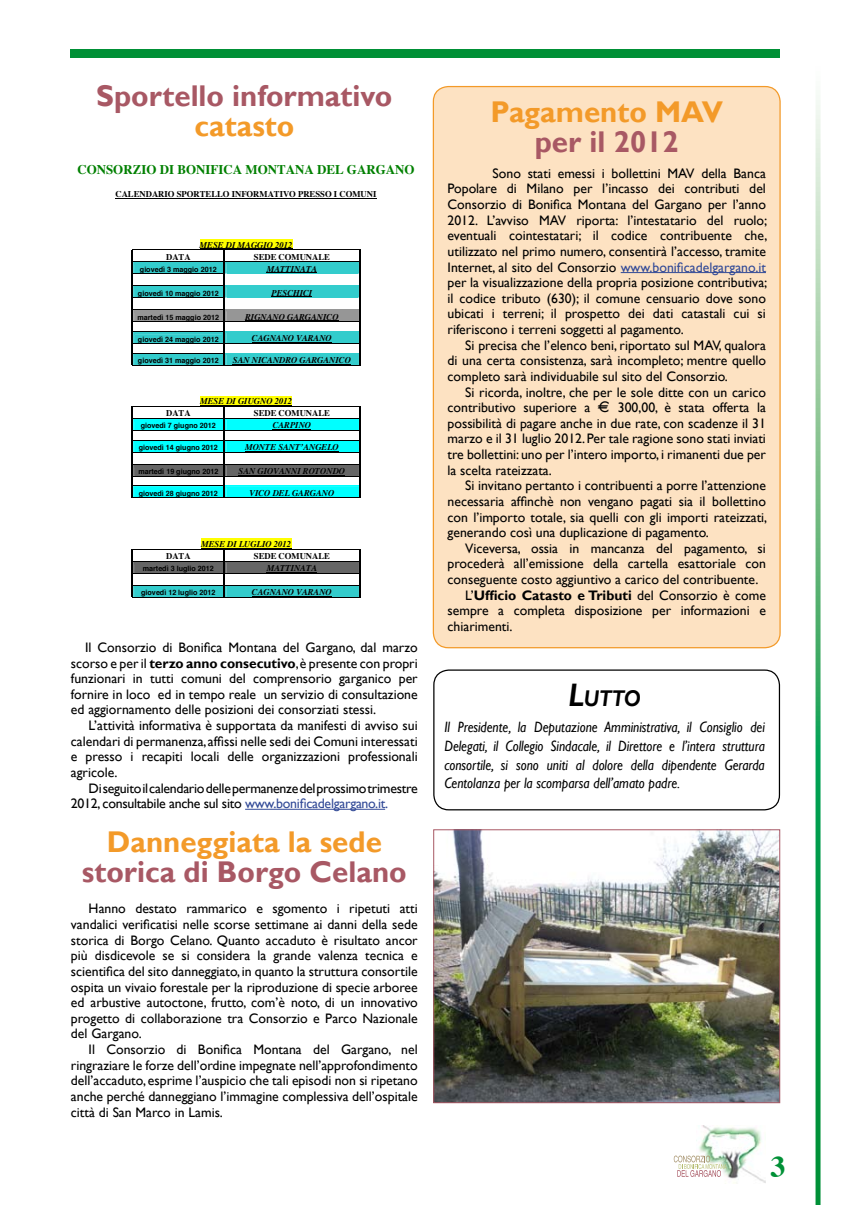
<style>
.page{position:relative;width:851px;height:1205px;background:#fff}
.page>*{position:absolute;margin:0;border:0;box-sizing:border-box;transform-origin:0 0}
.t1{font:700 30px "Gill Sans";color:#a85864}
.t2{font:700 30px "Gill Sans";color:#f39a29}
.t3{font:700 30px "Times";color:#009036}
.t4{font:italic 700 22.75px "Gill Sans";color:#000;scale:.9 1}
.t5{font:italic 15px/18.8px "Gill Sans";color:#000;text-align:justify;scale:.88 1}
.t6{font:13.75px/15.6px "Gill Sans";color:#000;text-align:justify}
.t7{font:13.75px/15.6px "Gill Sans";letter-spacing:-.02em;color:#000}
.t8{font:700 13.75px "Gill Sans";color:#000}
.t9{font:700 13.25px "Times";color:#008000}
.t10{font:italic 700 8.88px "Times";color:#000}
.t11{font:700 8.88px "Times";color:#000}
.t12{font:700 7.38px "Helvetica";letter-spacing:.005em;color:#000}
.s1{font-weight:700}
.s2{color:#324a97}
.s3{font-family:"Eurofont"}
.s4{font-weight:400}
.s5{font-size:32.5px}
</style>
<div class="page">
<svg style="left:815px;top:100px;width:5px;height:1105px;background:#64bc85"></svg>
<img style="left:696px;top:1126px;width:69px;height:57px">
<svg style="left:673px;top:1155px;width:53px;height:22px"></svg>
<div style="left:433px;top:87px;width:347px;height:561px;background:#fde2c2;border-radius:15px"></div>
<div style="left:71px;top:50px;width:709px;height:8px;background:#009036"></div>
<img style="left:435px;top:831px;width:343px;height:270px">
<div style="left:433px;top:829px;width:347px;height:274px;border:1px solid #a85864"></div>
<div style="left:433px;top:669px;width:347px;height:141px;border:1px solid #000;border-radius:15px"></div>
<hr style="left:620px;top:272px;width:145px;height:1px;background:#324a97">
<hr style="left:245px;top:809px;width:140px;height:1px;background:#324a97">
<hr style="left:115px;top:198px;width:261px;height:1px;background:#000">
<div style="left:199px;top:239px;width:93px;height:11px;background:#ff0"></div>
<hr style="left:199px;top:248px;width:93px;height:1px;background:#000">
<svg style="left:132px;top:250px;width:229px;height:116px"></svg>
<div style="left:200px;top:396px;width:92px;height:10px;background:#ff0"></div>
<hr style="left:200px;top:405px;width:92px;height:1px;background:#000">
<svg style="left:132px;top:406px;width:229px;height:92px"></svg>
<div style="left:201px;top:539px;width:90px;height:10px;background:#ff0"></div>
<hr style="left:201px;top:548px;width:90px;height:1px;background:#000">
<svg style="left:132px;top:549px;width:229px;height:49px"></svg>
<h1 class="t1" style="left:96px;top:77px;width:297px">Sportello informativo</h1>
<h1 class="t2" style="left:194px;top:107px;width:101px">catasto</h1>
<p class="t9" style="left:77px;top:157px;width:339px">CONSORZIO DI BONIFICA MONTANA DEL GARGANO</p>
<p class="t11" style="left:115px;top:185px;width:262px">CALENDARIO SPORTELLO INFORMATIVO PRESSO I COMUNI</p>
<p class="t10" style="left:199px;top:236px;width:94px">MESE DI MAGGIO 2012</p>
<p class="t11" style="left:166px;top:248px;width:26px">DATA</p>
<p class="t11" style="left:254px;top:248px;width:78px">SEDE COMUNALE</p>
<p class="t12" style="left:140px;top:263px;width:78px">giovedì 3 maggio 2012</p>
<p class="t10" style="left:267px;top:260px;width:52px">MATTINATA</p>
<p class="t12" style="left:138px;top:287px;width:82px">giovedì 10 maggio 2012</p>
<p class="t10" style="left:271px;top:284px;width:42px">PESCHICI</p>
<p class="t12" style="left:137px;top:311px;width:83px">martedì 15 maggio 2012</p>
<p class="t10" style="left:245px;top:308px;width:95px">RIGNANO GARGANICO</p>
<p class="t12" style="left:138px;top:333px;width:82px">giovedì 24 maggio 2012</p>
<p class="t10" style="left:252px;top:330px;width:81px">CAGNANO VARANO</p>
<p class="t12" style="left:138px;top:355px;width:82px">giovedì 31 maggio 2012</p>
<p class="t10" style="left:233px;top:352px;width:120px">SAN NICANDRO GARGANICO</p>
<p class="t10" style="left:200px;top:393px;width:93px">MESE DI GIUGNO 2012</p>
<p class="t11" style="left:166px;top:405px;width:26px">DATA</p>
<p class="t11" style="left:254px;top:405px;width:78px">SEDE COMUNALE</p>
<p class="t12" style="left:141px;top:420px;width:77px">giovedì 7 giugno 2012</p>
<p class="t10" style="left:272px;top:417px;width:40px">CARPINO</p>
<p class="t12" style="left:139px;top:442px;width:81px">giovedì 14 giugno 2012</p>
<p class="t10" style="left:245px;top:438px;width:95px">MONTE SANT’ANGELO</p>
<p class="t12" style="left:138px;top:466px;width:81px">martedì 19 giugno 2012</p>
<p class="t10" style="left:238px;top:462px;width:108px">SAN GIOVANNI ROTONDO</p>
<p class="t12" style="left:139px;top:487px;width:81px">giovedì 28 giugno 2012</p>
<p class="t10" style="left:249px;top:484px;width:86px">VICO DEL GARGANO</p>
<p class="t10" style="left:201px;top:536px;width:91px">MESE DI LUGLIO 2012</p>
<p class="t11" style="left:166px;top:547px;width:26px">DATA</p>
<p class="t11" style="left:254px;top:547px;width:78px">SEDE COMUNALE</p>
<p class="t12" style="left:143px;top:563px;width:73px">martedì 3 luglio 2012</p>
<p class="t10" style="left:267px;top:559px;width:52px">MATTINATA</p>
<p class="t12" style="left:141px;top:587px;width:76px">giovedì 12 luglio 2012</p>
<p class="t10" style="left:252px;top:583px;width:81px">CAGNANO VARANO</p>
<p class="t6" style="left:71px;top:640px;width:348px;text-indent:14px">Il Consorzio di Bonifica Montana del Gargano, dal marzo scorso e per il <span class="s1">terzo anno consecutivo</span>, è presente con propri funzionari in tutti comuni del comprensorio garganico per fornire in loco ed in tempo reale un servizio di consultazione ed aggiornamento delle posizioni dei consorziati stessi.</p>
<p class="t6" style="left:71px;top:718px;width:348px;text-indent:18px">L’attività informativa è supportata da manifesti di avviso sui calendari di permanenza, affissi nelle sedi dei Comuni interessati e presso i recapiti locali delle organizzazioni professionali agricole.</p>
<p class="t7" style="left:71px;top:780px;width:348px;text-indent:18px">Di seguito il calendario delle permanenze del prossimo trimestre<br>2012, consultabile anche sul sito <span class="s2">www.bonificadelgargano.it.</span></p>
<h1 class="t2" style="left:107px;top:824px;width:277px">Danneggiata la sede</h1>
<h1 class="t1" style="left:82px;top:854px;width:326px">storica di Borgo Celano</h1>
<p class="t6" style="left:71px;top:901px;width:348px;text-indent:18px">Hanno destato rammarico e sgomento i ripetuti atti vandalici verificatisi nelle scorse settimane ai danni della sede storica di Borgo Celano. Quanto accaduto è risultato ancor più disdicevole se si considera la grande valenza tecnica e scientifica del sito danneggiato, in quanto la struttura consortile ospita un vivaio forestale per la riproduzione di specie arboree ed arbustive autoctone, frutto, com’è noto, di un innovativo progetto di collaborazione tra Consorzio e Parco Nazionale del Gargano.</p>
<p class="t6" style="left:71px;top:1042px;width:348px;text-indent:18px">Il Consorzio di Bonifica Montana del Gargano, nel ringraziare le forze dell’ordine impegnate nell’approfondimento dell’accaduto, esprime l’auspicio che tali episodi non si ripetano anche perché danneggiano l’immagine complessiva dell’ospitale città di San Marco in Lamis.</p>
<h1 class="t2" style="left:490px;top:93px;width:234px">Pagamento MAV</h1>
<h1 class="t1" style="left:534px;top:123px;width:145px">per il 2012</h1>
<p class="t6" style="left:447px;top:166px;width:321px;text-indent:45px">Sono stati emessi i bollettini MAV della Banca Popolare di Milano per l’incasso dei contributi del Consorzio di Bonifica Montana del Gargano per l’anno 2012. L’avviso MAV riporta: l’intestatario del ruolo; eventuali cointestatari; il codice contribuente che, utilizzato nel primo numero, consentirà l’accesso, tramite Internet, al sito del Consorzio <span class="s2">www.bonificadelgargano.it </span>per la visualizzazione della propria posizione contributiva; il codice tributo (630); il comune censuario dove sono ubicati i terreni; il prospetto dei dati catastali cui si riferiscono i terreni soggetti al pagamento.</p>
<p class="t6" style="left:447px;top:337px;width:320px;text-indent:18px">Si precisa che l’elenco beni, riportato sul MAV, qualora di una certa consistenza, sarà incompleto; mentre quello completo sarà individuabile sul sito del Consorzio.</p>
<p class="t6" style="left:447px;top:384px;width:320px;text-indent:18px">Si ricorda, inoltre, che per le sole ditte con un carico contributivo superiore a <span class="s3">E</span> 300,00, è stata offerta la possibilità di pagare anche in due rate, con scadenze il 31 marzo e il 31 luglio 2012. Per tale ragione sono stati inviati tre bollettini: uno per l’intero importo, i rimanenti due per la scelta rateizzata.</p>
<p class="t6" style="left:447px;top:478px;width:321px;text-indent:18px">Si invitano pertanto i contribuenti a porre l’attenzione necessaria affinchè non vengano pagati sia il bollettino con l’importo totale, sia quelli con gli importi rateizzati, generando così una duplicazione di pagamento.</p>
<p class="t6" style="left:465px;top:540px;width:302px">Viceversa, ossia in mancanza del pagamento, si</p>
<p class="t6" style="left:447px;top:556px;width:320px">procederà all’emissione della cartella esattoriale con</p>
<p class="t6" style="left:447px;top:572px;width:312px">conseguente costo aggiuntivo a carico del contribuente.</p>
<p class="t8" style="left:465px;top:587px;width:302px"><span class="s4">L’</span>Ufficio Catasto e Tributi <span class="s4">del Consorzio è come</span></p>
<p class="t6" style="left:447px;top:603px;width:320px">sempre a completa disposizione per informazioni e</p>
<p class="t6" style="left:447px;top:619px;width:66px">chiarimenti.</p>
<h2 class="t4" style="left:568px;top:685px;width:82px"><span class="s5">L</span>utto</h2>
<p class="t5" style="left:444px;top:717px;width:366px">Il Presidente, la Deputazione Amministrativa, il Consiglio dei Delegati, il Collegio Sindacale, il Direttore e l’intera struttura consortile, si sono uniti al dolore della dipendente Gerarda Centolanza per la scomparsa dell’amato padre.</p>
<h1 class="t3" style="left:770px;top:1138px;width:16px">3</h1>
</div>
